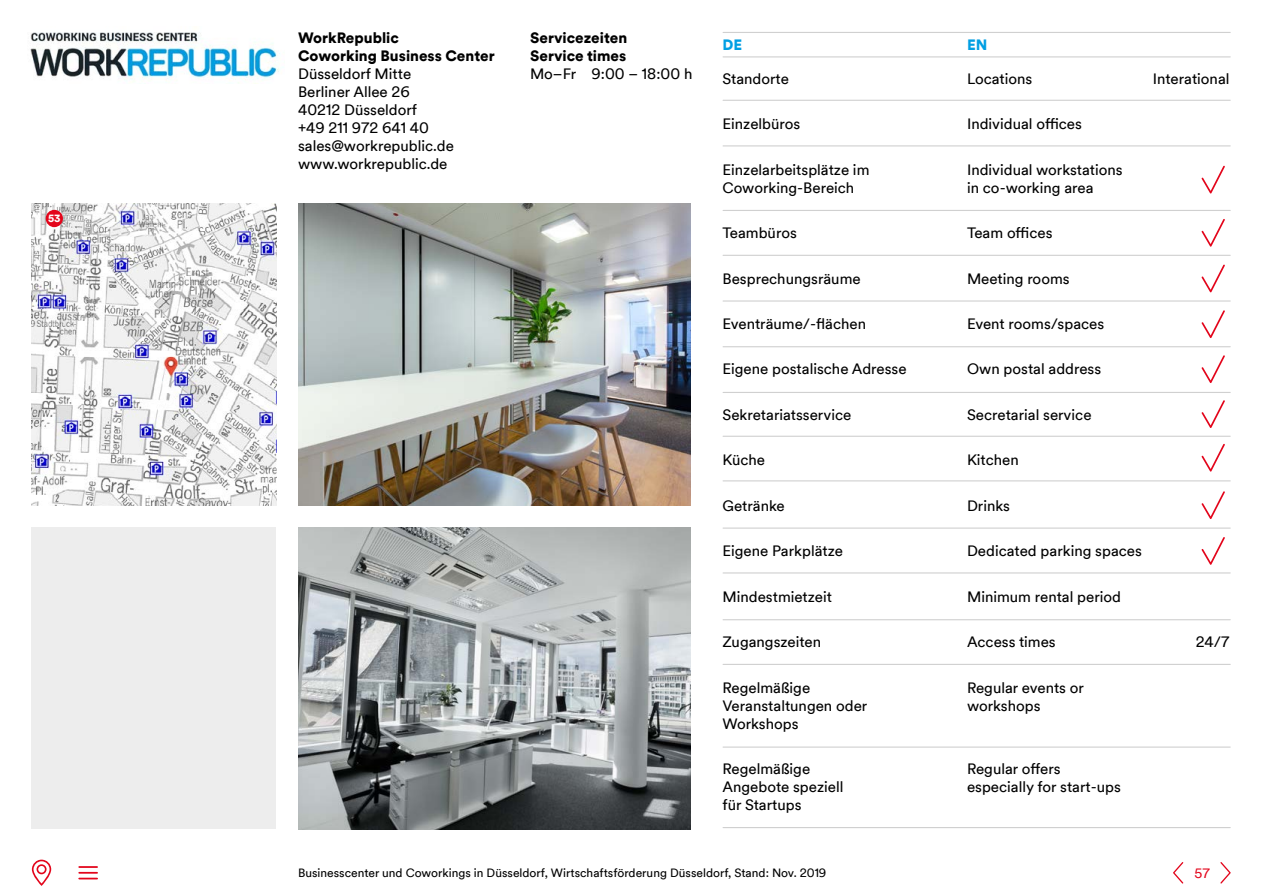
<style>
.page{position:relative;width:1263px;height:893px;background:#fff}
.page>*{position:absolute;margin:0;border:0;box-sizing:border-box;transform-origin:0 0}
.t1{font:15px/18px "Duesseldorf Circular TT";color:#000}
.t2{font:900 15px/18px "Duesseldorf Circular TT";color:#000}
.t3{font:900 15px "Duesseldorf Circular TT";color:#009fe3}
.t4{font:13.5px "Duesseldorf Circular TT";color:#e3051b}
.t5{font:12px "Duesseldorf Circular TT";color:#000}
.t6{font:900 10.5px "Duesseldorf Circular TT";color:#fff}
</style>
<div class="page">
<img style="left:30px;top:32px;width:250px;height:51px">
<div style="left:32px;top:527px;width:244px;height:302px;background:#ededed"></div>
<img style="left:32px;top:203px;width:244px;height:302px">
<div style="left:46px;top:210px;width:17px;height:17px;background:#e3051b;border-radius:50%"></div>
<img style="left:298px;top:203px;width:393px;height:302px">
<img style="left:298px;top:527px;width:393px;height:302px">
<svg style="left:1201px;top:166px;width:24px;height:27px"></svg>
<svg style="left:1201px;top:219px;width:24px;height:28px"></svg>
<svg style="left:1201px;top:264px;width:24px;height:28px"></svg>
<svg style="left:1201px;top:355px;width:24px;height:28px"></svg>
<svg style="left:1201px;top:400px;width:24px;height:28px"></svg>
<svg style="left:1201px;top:444px;width:24px;height:28px"></svg>
<svg style="left:1201px;top:491px;width:24px;height:28px"></svg>
<svg style="left:1201px;top:537px;width:24px;height:28px"></svg>
<hr style="left:723px;top:100px;width:507px;height:1px;background:#d0d0d0">
<hr style="left:723px;top:145px;width:507px;height:1px;background:#d0d0d0">
<hr style="left:723px;top:210px;width:507px;height:1px;background:#d0d0d0">
<hr style="left:723px;top:255px;width:507px;height:1px;background:#d0d0d0">
<hr style="left:723px;top:300px;width:507px;height:2px;background:#d0d0d0">
<hr style="left:723px;top:346px;width:507px;height:1px;background:#d0d0d0">
<hr style="left:723px;top:392px;width:507px;height:1px;background:#d0d0d0">
<hr style="left:723px;top:436px;width:507px;height:1px;background:#d0d0d0">
<hr style="left:723px;top:480px;width:507px;height:1px;background:#d0d0d0">
<hr style="left:723px;top:527px;width:507px;height:2px;background:#d0d0d0">
<hr style="left:723px;top:572px;width:507px;height:1px;background:#d0d0d0">
<hr style="left:723px;top:619px;width:507px;height:1px;background:#d0d0d0">
<hr style="left:723px;top:664px;width:507px;height:1px;background:#d0d0d0">
<hr style="left:723px;top:746px;width:507px;height:2px;background:#d0d0d0">
<hr style="left:723px;top:32px;width:507px;height:1px;background:#d0d0d0">
<hr style="left:723px;top:827px;width:507px;height:1px;background:#d0d0d0">
<hr style="left:723px;top:56px;width:507px;height:1px;background:#d0d0d0">
<svg style="left:1220px;top:862px;width:11px;height:21px"></svg>
<svg style="left:1173px;top:862px;width:10px;height:21px"></svg>
<svg style="left:79px;top:866px;width:18px;height:13px"></svg>
<svg style="left:32px;top:860px;width:19px;height:26px"></svg>
<svg style="left:1201px;top:310px;width:24px;height:28px"></svg>
<p class="t6" style="left:48px;top:211px;width:14px">53</p>
<p class="t2" style="left:298px;top:28px;width:198px">WorkRepublic<br>Coworking Business Center</p>
<p class="t1" style="left:298px;top:64px;width:157px">Düsseldorf Mitte<br>Berliner Allee 26<br>40212 Düsseldorf<br>+49 211 972 641 40 sales@workrepublic.de www.workrepublic.de</p>
<p class="t2" style="left:530px;top:28px;width:99px">Servicezeiten<br>Service times</p>
<p class="t1" style="left:530px;top:64px;width:164px">Mo–Fr 9:00 – 18:00 h</p>
<p class="t1" style="left:722px;top:69px;width:68px">Standorte</p>
<p class="t1" style="left:967px;top:69px;width:67px">Locations</p>
<p class="t1" style="left:1153px;top:69px;width:78px">Interational</p>
<p class="t1" style="left:722px;top:114px;width:79px">Einzelbüros</p>
<p class="t1" style="left:967px;top:114px;width:116px">Individual offices</p>
<p class="t1" style="left:722px;top:160px;width:148px">Einzelarbeitsplätze im<br>Coworking-Bereich</p>
<p class="t1" style="left:967px;top:160px;width:157px">Individual workstations in co-working area</p>
<p class="t1" style="left:722px;top:223px;width:76px">Teambüros</p>
<p class="t1" style="left:967px;top:223px;width:87px">Team offices</p>
<p class="t1" style="left:722px;top:269px;width:140px">Besprechungsräume</p>
<p class="t1" style="left:967px;top:269px;width:104px">Meeting rooms</p>
<p class="t1" style="left:722px;top:314px;width:145px">Eventräume/-flächen</p>
<p class="t1" style="left:967px;top:314px;width:139px">Event rooms/spaces</p>
<p class="t1" style="left:722px;top:359px;width:186px">Eigene postalische Adresse</p>
<p class="t1" style="left:967px;top:359px;width:136px">Own postal address</p>
<p class="t1" style="left:722px;top:405px;width:130px">Sekretariatsservice</p>
<p class="t1" style="left:967px;top:405px;width:126px">Secretarial service</p>
<p class="t1" style="left:722px;top:450px;width:44px">Küche</p>
<p class="t1" style="left:967px;top:450px;width:53px">Kitchen</p>
<p class="t1" style="left:722px;top:496px;width:64px">Getränke</p>
<p class="t1" style="left:967px;top:496px;width:44px">Drinks</p>
<p class="t1" style="left:722px;top:541px;width:122px">Eigene Parkplätze</p>
<p class="t1" style="left:967px;top:541px;width:176px">Dedicated parking spaces</p>
<p class="t1" style="left:722px;top:587px;width:111px">Mindestmietzeit</p>
<p class="t1" style="left:967px;top:587px;width:156px">Minimum rental period</p>
<p class="t1" style="left:722px;top:632px;width:100px">Zugangszeiten</p>
<p class="t1" style="left:967px;top:632px;width:90px">Access times</p>
<p class="t1" style="left:1196px;top:632px;width:35px">24/7</p>
<p class="t1" style="left:722px;top:678px;width:146px">Regelmäßige<br>Veranstaltungen oder<br>Workshops</p>
<p class="t1" style="left:967px;top:678px;width:118px">Regular events or workshops</p>
<p class="t1" style="left:722px;top:759px;width:122px">Regelmäßige<br>Angebote speziell für Startups</p>
<p class="t1" style="left:967px;top:759px;width:155px">Regular offers especially for start-ups</p>
<p class="t3" style="left:722px;top:34px;width:21px">DE</p>
<p class="t3" style="left:967px;top:34px;width:22px">EN</p>
<p class="t5" style="left:298px;top:865px;width:530px">Businesscenter und Coworkings in Düsseldorf, Wirtschaftsförderung Düsseldorf, Stand: Nov. 2019</p>
<p class="t4" style="left:1194px;top:864px;width:17px">57</p>
</div>
